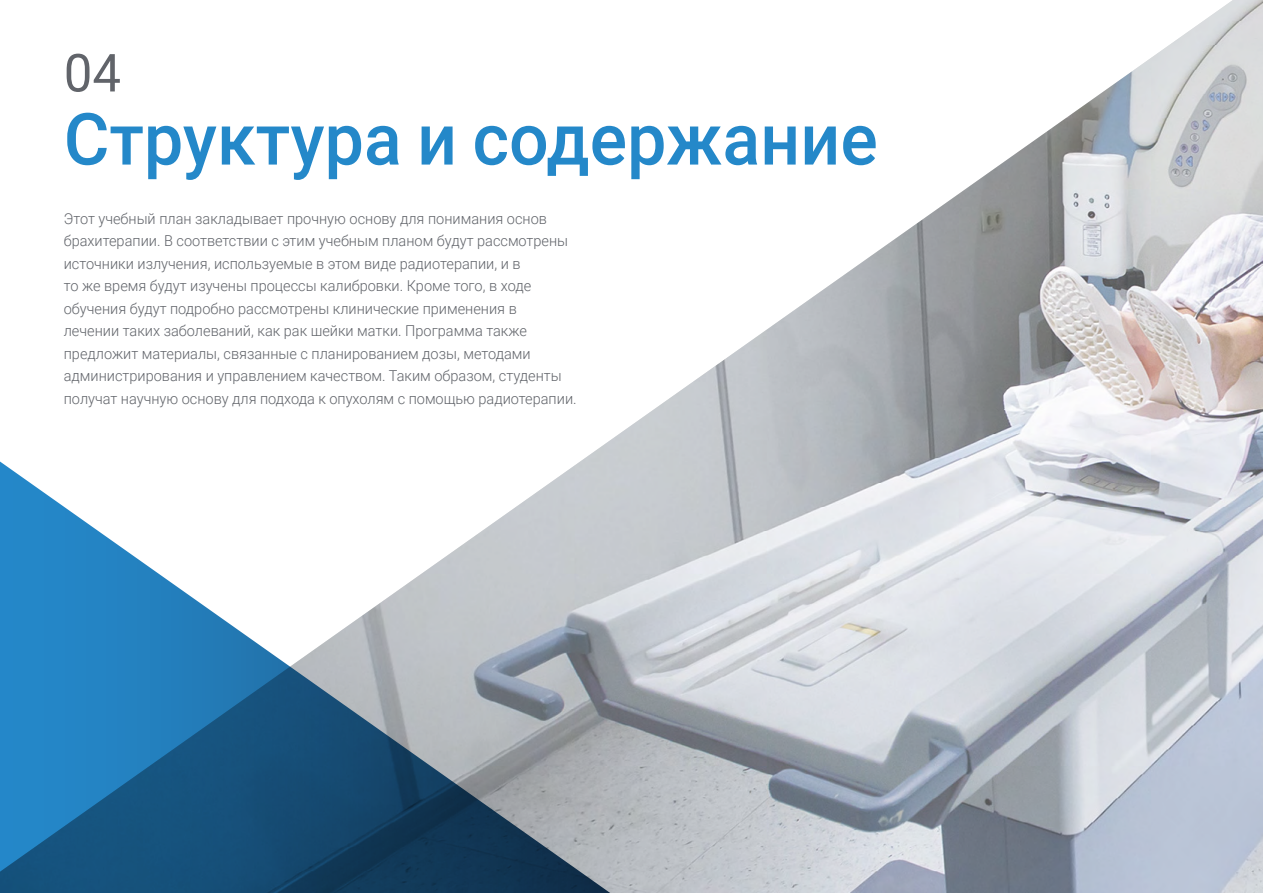
<style>
.page{position:relative;width:1263px;height:893px;background:#fff}
.page>*{position:absolute;margin:0;border:0;box-sizing:border-box;transform-origin:0 0}
.t1{font:500 72px "Roboto";color:#2488c9}
.t2{font:52.5px "Roboto";color:#61646a}
.t3{font:300 15px/22.5px "Roboto";color:#61646a}
</style>
<div class="page">
<img style="left:602px;top:0;width:661px;height:893px">
<svg style="left:0;top:446px;width:640px;height:447px"></svg>
<h2 class="t2" style="left:64px;top:36px;width:59px">04</h2>
<h1 class="t1" style="left:64px;top:89px;width:815px">Структура и содержание</h1>
<p class="t3" style="left:64px;top:207px;width:514px">Этот учебный план закладывает прочную основу для понимания основ брахитерапии. В соответствии с этим учебным планом будут рассмотрены источники излучения, используемые в этом виде радиотерапии, и в<br>то же время будут изучены процессы калибровки. Кроме того, в ходе обучения будут подробно рассмотрены клинические применения в<br>лечении таких заболеваний, как рак шейки матки. Программа также предложит материалы, связанные с планированием дозы, методами администрирования и управлением качеством. Таким образом, студенты получат научную основу для подхода к опухолям с помощью радиотерапии.</p>
</div>
